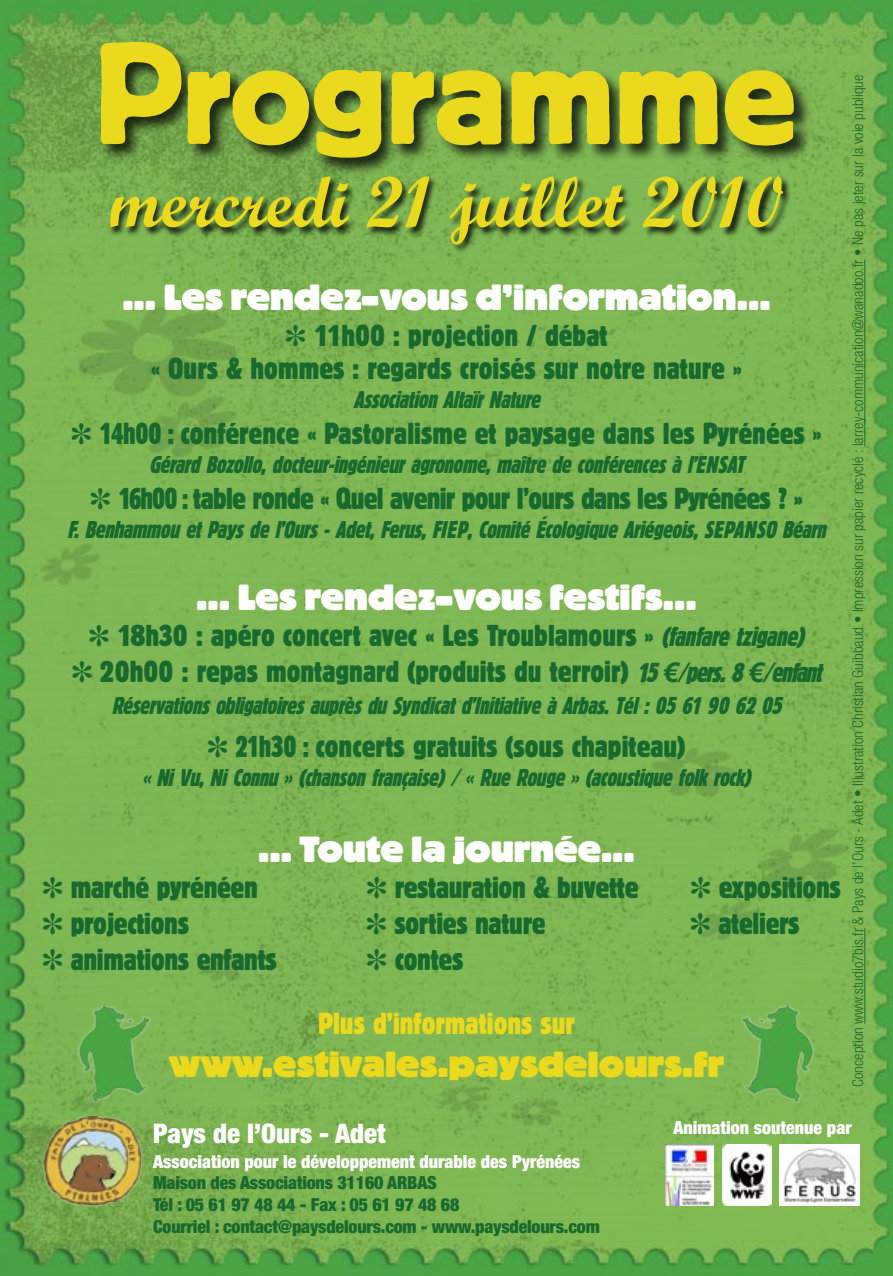
<style>
.page{position:relative;width:893px;height:1276px;background:#fff}
.page>*{position:absolute;margin:0;border:0;box-sizing:border-box;transform-origin:0 0}
.t1{font:144px "Block BE";color:#ebd91e}
.t2{font:700 72px "Script MT Std";color:#ebd91e}
.t3{font:800 36px "Block BE";color:#fff}
.t4{font:800 36px "Block BE";color:#ebd91e}
.t5{font:condensed 30px "Block BE";color:#18692e}
.t6{font:condensed 30px "Block BE";letter-spacing:-.025em;color:#18692e}
.t7{font:condensed 30px "Block BE";color:#ebd91e}
.t8{font:900 condensed 27px "Helvetica Neue LT Std";color:#fff}
.t9{font:24px "Block BE Extra Cn It";color:#18692e}
.t10{font:900 condensed 18px "Helvetica Neue LT Std";letter-spacing:-.01em;color:#18692e}
.t11{font:900 condensed 18px "Helvetica Neue LT Std";color:#fff}
.t12{font:300 condensed 15px "Helvetica Neue LT Std";color:#18692e}
.s1{font-family:"Block BE Extra Cn";font-stretch:normal}
.s2{font-family:"Block BE Extra Cn It";font-stretch:normal;font-size:27px}
.s3{font-family:"Arial";font-weight:700;font-style:italic;font-stretch:normal;font-size:27px}
</style>
<div class="page">
<img style="left:0;top:0;width:893px;height:1276px">
<div style="left:98px;top:39px;width:717px;height:139px;background:#000;opacity:.75"></div>
<img style="left:75px;top:1005px;width:79px;height:97px">
<img style="left:665px;top:1144px;width:48px;height:61px">
<img style="left:722px;top:1144px;width:49px;height:61px">
<img style="left:780px;top:1144px;width:80px;height:61px">
<img style="left:41px;top:1116px;width:102px;height:91px">
<hr style="left:864px;top:928px;width:1px;height:95px;background:#18692e">
<hr style="left:864px;top:260px;width:1px;height:186px;background:#18692e">
<img style="left:737px;top:1005px;width:79px;height:97px">
<div style="left:108px;top:175px;width:685px;height:79px;background:#000;opacity:.75"></div>
<p class="t1" style="left:96px;top:13px;width:703px">Programme</p>
<p class="t2" style="left:110px;top:158px;width:675px">mercredi 21 juillet 2010</p>
<p class="t3" style="left:122px;top:277px;width:650px">... Les rendez-vous d’information...</p>
<p class="t5" style="left:285px;top:318px;width:324px">✽ 11h00 : projection / débat</p>
<p class="t5" style="left:151px;top:351px;width:592px">« Ours &amp; hommes : regards croisés sur notre nature »</p>
<p class="t9" style="left:353px;top:386px;width:188px">Association Altaïr Nature</p>
<p class="t5" style="left:71px;top:416px;width:752px">✽ <span class="s1">14h00 :</span> conférence « Pastoralisme et paysage dans les Pyrénées »</p>
<p class="t9" style="left:149px;top:450px;width:596px">Gérard Bozollo, docteur-ingénieur agronome, maître de conférences à l’ENSAT</p>
<p class="t6" style="left:90px;top:481px;width:714px">✽ <span class="s1">16h00 :</span> table ronde « Quel avenir pour l’ours dans les Pyrénées ? »</p>
<p class="t9" style="left:67px;top:515px;width:760px">F. Benhammou et Pays de l’Ours - Adet, Ferus, FIEP, Comité Écologique Ariégeois, SEPANSO Béarn</p>
<p class="t3" style="left:196px;top:577px;width:502px">... Les rendez-vous festifs...</p>
<p class="t5" style="left:89px;top:618px;width:717px">✽ 18h30 : apéro concert avec « Les Troublamours » <span class="s2">(fanfare tzigane)</span></p>
<p class="t5" style="left:72px;top:654px;width:751px">✽ 20h00 : repas montagnard (produits du terroir) <span class="s2">15</span> <span class="s3">€</span><span class="s2">/pers. 8</span> <span class="s3">€</span><span class="s2">/enfant</span></p>
<p class="t9" style="left:112px;top:692px;width:671px">Réservations obligatoires auprès du Syndicat d’Initiative à Arbas. Tél : 05 61 90 62 05</p>
<p class="t5" style="left:208px;top:729px;width:479px">✽ <span class="s1">21h30 :</span> concerts gratuits (sous chapiteau)</p>
<p class="t9" style="left:142px;top:764px;width:609px">« Ni Vu, Ni Connu » (chanson française) / « Rue Rouge » (acoustique folk rock)</p>
<p class="t3" style="left:258px;top:829px;width:378px">... Toute la journée...</p>
<p class="t5" style="left:43px;top:870px;width:217px">✽ marché pyrénéen</p>
<p class="t5" style="left:367px;top:870px;width:273px">✽ restauration &amp; buvette</p>
<p class="t5" style="left:691px;top:870px;width:152px">✽ expositions</p>
<p class="t5" style="left:43px;top:906px;width:148px">✽ projections</p>
<p class="t5" style="left:366px;top:906px;width:181px">✽ sorties nature</p>
<p class="t5" style="left:690px;top:906px;width:111px">✽ ateliers</p>
<p class="t5" style="left:43px;top:942px;width:236px">✽ animations enfants</p>
<p class="t5" style="left:367px;top:942px;width:98px">✽ contes</p>
<p class="t7" style="left:318px;top:1005px;width:258px">Plus d’informations sur</p>
<p class="t4" style="left:169px;top:1044px;width:557px">www.estivales.paysdelours.fr</p>
<p class="t12" style="left:849px;top:1086px;width:1013px;rotate:-90deg">Conception www.studio7bis.fr &amp; Pays de l’Ours - Adet • Illustration Christian Guibbaud • Impression sur papier recyclé : larrey-communication@wanadoo.fr • Ne pas jeter sur la voie publique</p>
<p class="t8" style="left:153px;top:1116px;width:234px">Pays de l’Ours - Adet</p>
<p class="t11" style="left:153px;top:1150px;width:428px">Association pour le développement durable des Pyrénées</p>
<p class="t10" style="left:153px;top:1172px;width:285px">Maison des Associations 31160 ARBAS</p>
<p class="t10" style="left:153px;top:1193px;width:308px">Tél : 05 61 97 48 44 - Fax : 05 61 97 48 68</p>
<p class="t10" style="left:153px;top:1215px;width:448px">Courriel : contact@paysdelours.com - www.paysdelours.com</p>
<p class="t11" style="left:673px;top:1116px;width:180px">Animation soutenue par</p>
</div>
